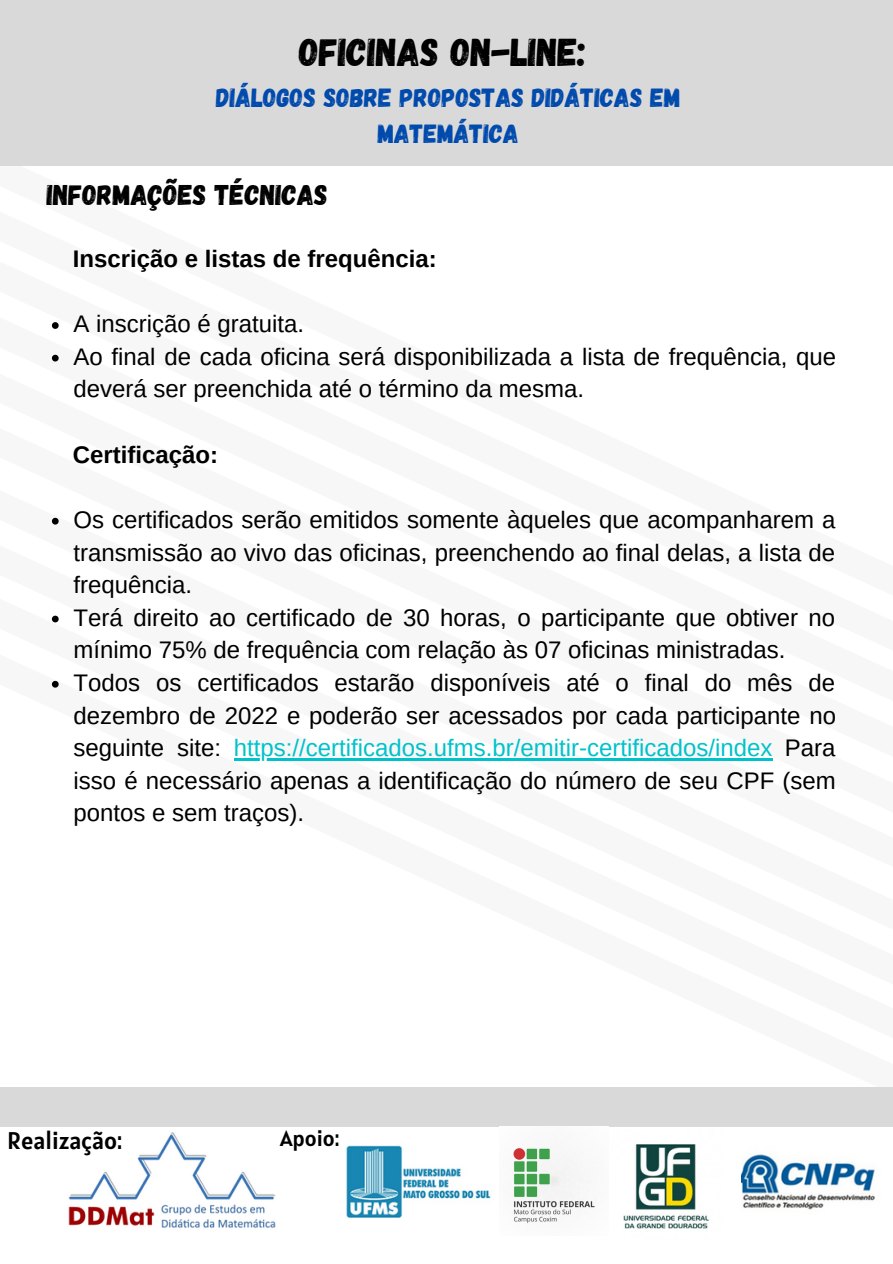
<style>
.page{position:relative;width:893px;height:1264px;background:#fff}
.page>*{position:absolute;margin:0;border:0;box-sizing:border-box;transform-origin:0 0}
.t1{font:38.7px "Gagalin";color:#000}
.t2{font:28.5px "Gagalin";color:#000}
.t3{font:26.25px/35.7px "Gagalin";color:#004aad;text-align:center}
.t4{font:24px/32.5px "Arimo";color:#000}
.t5{font:700 24px "Arimo";color:#000}
.t6{font:24px "Alatsi";color:#000}
.t7{font:21.9px "Alatsi";color:#000}
.s1{color:#00c2cb}
</style>
<div class="page">
<div style="left:0;top:1087px;width:892px;height:39px;background:#d9d9d9"></div>
<div style="left:0;top:0;width:892px;height:165px;background:#d9d9d9"></div>
<svg style="left:52px;top:322px;width:7px;height:7px"></svg>
<svg style="left:52px;top:355px;width:7px;height:6px"></svg>
<svg style="left:52px;top:518px;width:7px;height:6px"></svg>
<svg style="left:52px;top:615px;width:7px;height:7px"></svg>
<svg style="left:52px;top:681px;width:7px;height:6px"></svg>
<hr style="left:234px;top:758px;width:538px;height:2px;background:#00c2cb">
<img style="left:68px;top:1132px;width:208px;height:96px">
<img style="left:741px;top:1154px;width:134px;height:56px">
<img style="left:346px;top:1145px;width:145px;height:72px">
<img style="left:623px;top:1144px;width:86px;height:85px">
<img style="left:513px;top:1148px;width:82px;height:76px">
<h1 class="t1" style="left:299px;top:27px;width:288px">OFICINAS ON-LINE:</h1>
<p class="t3" style="left:216px;top:79px;width:466px">DIÁLOGOS SOBRE PROPOSTAS DIDÁTICAS EM<br>MATEMÁTICA</p>
<p class="t2" style="left:47px;top:176px;width:283px">INFORMAÇÕES TÉCNICAS</p>
<p class="t5" style="left:73px;top:245px;width:365px">Inscrição e listas de frequência:</p>
<p class="t4" style="left:74px;top:308px;width:764px">A inscrição é gratuita.<br>Ao final de cada oficina será disponibilizada a lista de frequência, que deverá ser preenchida até o término da mesma.</p>
<p class="t5" style="left:73px;top:441px;width:147px">Certificação:</p>
<p class="t4" style="left:74px;top:503px;width:764px">Os certificados serão emitidos somente àqueles que acompanharem a transmissão ao vivo das oficinas, preenchendo ao final delas, a lista de frequência.<br>Terá direito ao certificado de 30 horas, o participante que obtiver no mínimo 75% de frequência com relação às 07 oficinas ministradas.<br>Todos os certificados estarão disponíveis até o final do mês de dezembro de 2022 e poderão ser acessados por cada participante no seguinte site: <span class="s1">https://certificados.ufms.br/emitir-certificados/index</span> Para isso é necessário apenas a identificação do número de seu CPF (sem pontos e sem traços).</p>
<p class="t6" style="left:7px;top:1124px;width:116px">Realização:</p>
<p class="t7" style="left:280px;top:1124px;width:61px">Apoio:</p>
</div>
